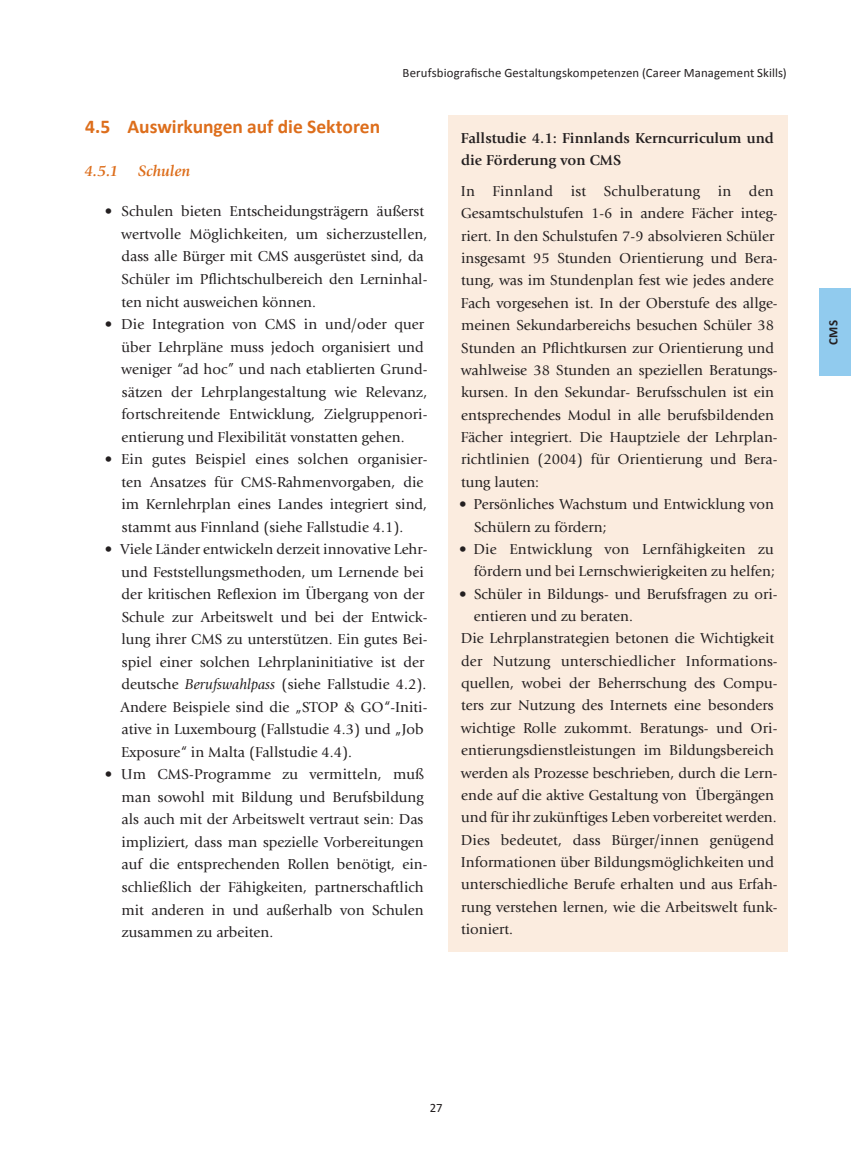
<style>
.page{position:relative;width:851px;height:1149px;background:#fff}
.page>*{position:absolute;margin:0;border:0;box-sizing:border-box;transform-origin:0 0}
.t1{font:700 19.5px "Calibri";letter-spacing:-.005em;color:#dd6e1c}
.t2{font:italic 700 15.75px "Giovanni Std";letter-spacing:.005em;color:#dd6e1c}
.t3{font:15px/22.5px "Giovanni Std";color:#231f20}
.t4{font:700 15px/22.4px "Giovanni Std";color:#231f20}
.t5{font:12.75px "Calibri";letter-spacing:.01em;color:#231f20}
.t6{font:700 12.75px "Calibri";color:#231f20}
.s1{font-style:italic}
</style>
<div class="page">
<div style="left:819px;top:289px;width:31px;height:87px;background:#91cbee"></div>
<div style="left:448px;top:115px;width:339px;height:835px;background:#fbecdf"></div>
<p class="t5" style="left:402px;top:64px;width:385px">Berufsbiografische Gestaltungskompetenzen (Career Management Skills)</p>
<h1 class="t1" style="left:85px;top:114px;width:296px">4.5 Auswirkungen auf die Sektoren</h1>
<p class="t2" style="left:84px;top:162px;width:36px">4.5.1</p>
<p class="t2" style="left:138px;top:162px;width:54px">Schulen</p>
<p class="t3" style="left:121px;top:200px;width:308px;text-indent:-16px">• Schulen bieten Entscheidungsträgern äußerst wertvolle Möglichkeiten, um sicherzustellen, dass alle Bürger mit CMS ausgerüstet sind, da Schüler im Pflichtschulbereich den Lerninhal&shy;ten nicht ausweichen können.</p>
<p class="t3" style="left:121px;top:313px;width:308px;text-indent:-16px">• Die Integration von CMS in und/oder quer über Lehrpläne muss jedoch organisiert und weniger “ad hoc” und nach etablierten Grund&shy;sätzen der Lehrplangestaltung wie Relevanz, fortschreitende Entwicklung, Zielgruppenori&shy;entierung und Flexibilität vonstatten gehen.</p>
<p class="t3" style="left:121px;top:448px;width:307px;text-indent:-17px">• Ein gutes Beispiel eines solchen organisier&shy;ten Ansatzes für CMS-Rahmenvorgaben, die im Kernlehrplan eines Landes integriert sind, stammt aus Finnland (siehe Fallstudie 4.1).</p>
<p class="t3" style="left:120px;top:538px;width:308px;text-indent:-16px">• Viele Länder entwickeln derzeit innovative Lehr&shy;und Feststellungsmethoden, um Lernende bei der kritischen Reflexion im Übergang von der Schule zur Arbeitswelt und bei der Entwick&shy;lung ihrer CMS zu unterstützen. Ein gutes Bei&shy;spiel einer solchen Lehrplaninitiative ist der deutsche <span class="s1">Berufswahlpass</span> (siehe Fallstudie 4.2).<br>Andere Beispiele sind die „STOP &amp; GO“-Initi&shy;ative in Luxembourg (Fallstudie 4.3) und „Job Exposure“ in Malta (Fallstudie 4.4).</p>
<p class="t3" style="left:121px;top:763px;width:307px;text-indent:-17px">• Um CMS-Programme zu vermitteln, muß man sowohl mit Bildung und Berufsbildung als auch mit der Arbeitswelt vertraut sein: Das impliziert, dass man spezielle Vorbereitungen auf die entsprechenden Rollen benötigt, ein&shy;schließlich der Fähigkeiten, partnerschaftlich mit anderen in und außerhalb von Schulen zusammen zu arbeiten.</p>
<p class="t4" style="left:461px;top:127px;width:314px">Fallstudie 4.1: Finnlands Kerncurriculum und die Förderung von CMS</p>
<p class="t3" style="left:460px;top:180px;width:318px">In Finnland ist Schulberatung in den Gesamtschulstufen 1-6 in andere Fächer integ&shy;riert. In den Schulstufen 7-9 absolvieren Schüler insgesamt 95 Stunden Orientierung und Bera&shy;tung, was im Stundenplan fest wie jedes andere Fach vorgesehen ist. In der Oberstufe des allge&shy;meinen Sekundarbereichs besuchen Schüler 38<br>Stunden an Pflichtkursen zur Orientierung und wahlweise 38 Stunden an speziellen Beratungs&shy;kursen. In den Sekundar- Berufsschulen ist ein entsprechendes Modul in alle berufsbildenden Fächer integriert. Die Hauptziele der Lehrplan&shy;richtlinien (2004) für Orientierung und Bera&shy;tung lauten:</p>
<p class="t3" style="left:474px;top:493px;width:301px;text-indent:-15px">• Persönliches Wachstum und Entwicklung von<br>Schülern zu fördern;</p>
<p class="t3" style="left:459px;top:537px;width:317px;text-align:right">• Die Entwicklung von Lernfähigkeiten zu fördern und bei Lernschwierigkeiten zu helfen;</p>
<p class="t3" style="left:459px;top:582px;width:320px">• Schüler in Bildungs- und Berufsfragen zu ori-</p>
<p class="t3" style="left:474px;top:604px;width:160px">entieren und zu beraten.</p>
<p class="t3" style="left:460px;top:627px;width:315px">Die Lehrplanstrategien betonen die Wichtigkeit</p>
<p class="t3" style="left:461px;top:649px;width:317px">der Nutzung unterschiedlicher Informations-</p>
<p class="t3" style="left:461px;top:672px;width:317px">quellen, wobei der Beherrschung des Compu-</p>
<p class="t3" style="left:461px;top:694px;width:314px">ters zur Nutzung des Internets eine besonders</p>
<p class="t3" style="left:460px;top:716px;width:318px">wichtige Rolle zukommt. Beratungs- und Ori-</p>
<p class="t3" style="left:461px;top:739px;width:314px">entierungsdienstleistungen im Bildungsbereich</p>
<p class="t3" style="left:460px;top:761px;width:318px">werden als Prozesse beschrieben, durch die Lern-</p>
<p class="t3" style="left:461px;top:783px;width:314px">ende auf die aktive Gestaltung von Übergängen</p>
<p class="t3" style="left:461px;top:806px;width:317px">und für ihr zukünftiges Leben vorbereitet werden.</p>
<p class="t3" style="left:460px;top:828px;width:315px">Dies bedeutet, dass Bürger/innen genügend</p>
<p class="t3" style="left:460px;top:850px;width:315px">Informationen über Bildungsmöglichkeiten und</p>
<p class="t3" style="left:461px;top:873px;width:318px">unterschiedliche Berufe erhalten und aus Erfah-</p>
<p class="t3" style="left:461px;top:895px;width:318px">rung verstehen lernen, wie die Arbeitswelt funk-</p>
<p class="t3" style="left:461px;top:917px;width:53px">tioniert.</p>
<p class="t6" style="left:825px;top:344px;width:26px;rotate:-90deg">CMS</p>
<p class="t5" style="left:429px;top:1099px;width:14px">27</p>
</div>
